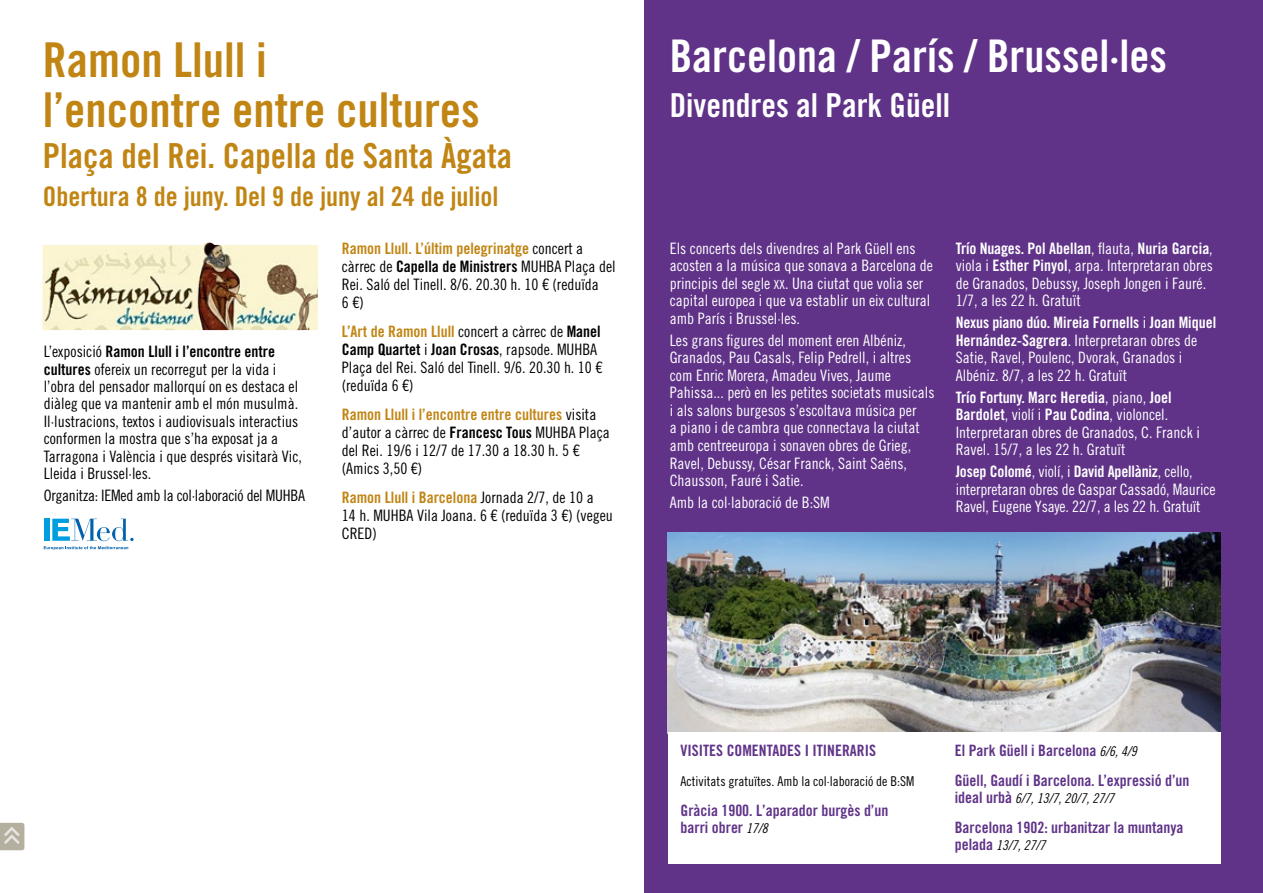
<style>
.page{position:relative;width:1263px;height:893px;background:#fff}
.page>*{position:absolute;margin:0;border:0;box-sizing:border-box;transform-origin:0 0}
.t1{font:48px/49.5px "Trade Gothic LT Std Bd Cn 20";color:#c18514}
.t2{font:45px "Trade Gothic LT Std Bd Cn 20";color:#fff}
.t3{font:34.5px "Trade Gothic LT Std Bd Cn 20";color:#c18514}
.t4{font:33px "Trade Gothic LT Std Bd Cn 20";color:#fff}
.t5{font:27px "Trade Gothic LT Std Bd Cn 20";color:#c18514}
.t6{font:15.75px/17.5px "Trade Gothic LT Std Cn 18";color:#fff}
.t7{font:15.75px/17.4px "Trade Gothic LT Std Cn 18";color:#000}
.t8{font:15.75px "Trade Gothic LT Std Bd Cn 20";color:#fff}
.t9{font:15.75px "Trade Gothic LT Std Bd Cn 20";color:#c18514}
.t10{font:15.75px "Trade Gothic LT Std Bd Cn 20";color:#000}
.t11{font:15.6px/17.2px "Trade Gothic LT Std Bd Cn 20";color:#603388}
.t12{font:13.5px "Trade Gothic LT Std Cn 18";color:#000}
.t13{font:13.5px "Trade Gothic LT Std Cn 18 Obl";color:#000}
.s1{font-family:"Trade Gothic LT Std Cn 18"}
.s2{font-family:"Trade Gothic LT Std Bd Cn 20"}
.s3{font-family:"Trade Gothic LT Std Cn 18";color:#000}
.s4{font-family:"Trade Gothic LT Std Bd Cn 20";color:#c18514}
.s5{font-family:"Trade Gothic LT Std Cn 18 SC800";font-size:12.6px}
.s6{font-family:"Trade Gothic LT Std Cn 18 SC800"}
.s7{font-family:"Trade Gothic LT Std Cn 18 Obl";font-size:13.5px;color:#000}
.s8{font-family:"Trade Gothic LT Std Bd Cn 20";font-size:15.6px;color:#603388}
</style>
<div class="page">
<svg style="left:0;top:823px;width:24px;height:27px"></svg>
<img style="left:43px;top:242px;width:275px;height:88px">
<svg style="left:44px;top:519px;width:90px;height:31px"></svg>
<div style="left:644px;top:0;width:619px;height:893px;background:#603388"></div>
<img style="left:668px;top:532px;width:552px;height:200px">
<div style="left:668px;top:732px;width:552px;height:132px;background:#fff"></div>
<h1 class="t1" style="left:43px;top:35px;width:438px">Ramon Llull i<br>l’encontre entre cultures</h1>
<h3 class="t3" style="left:43px;top:135px;width:471px">Plaça del Rei. Capella de Santa Àgata</h3>
<h3 class="t5" style="left:43px;top:180px;width:457px">Obertura 8 de juny. Del 9 de juny al 24 de juliol</h3>
<p class="t10" style="left:44px;top:342px;width:233px"><span class="s1">L’exposició</span> Ramon Llull i l’encontre entre</p>
<p class="t7" style="left:44px;top:360px;width:260px"><span class="s2">cultures</span> ofereix un recorregut per la vida i l’obra del pensador mallorquí on es destaca el diàleg que va mantenir amb el món musulmà.<br>Il·lustracions, textos i audiovisuals interactius conformen la mostra que s’ha exposat ja a Tarragona i València i que després visitarà Vic, Lleida i Brussel·les.</p>
<p class="t7" style="left:44px;top:486px;width:263px">Organitza: IEMed amb la col·laboració del MUHBA</p>
<p class="t9" style="left:342px;top:239px;width:243px">Ramon Llull. L’últim pelegrinatge <span class="s3">concert a</span></p>
<p class="t7" style="left:342px;top:257px;width:275px;line-height:17.9px">càrrec de <span class="s2">Capella de Ministrers</span> MUHBA Plaça del<br>Rei. Saló del Tinell. 8/6. 20.30 h. 10 € (reduïda<br>6 €)</p>
<p class="t7" style="left:342px;top:322px;width:260px;line-height:18px"><span class="s4">L’Art de Ramon Llull</span> concert a càrrec de <span class="s2">Manel<br>Camp Quartet</span> i <span class="s2">Joan Crosas</span>, rapsode. MUHBA</p>
<p class="t7" style="left:342px;top:358px;width:262px;line-height:18px">Plaça del Rei. Saló del Tinell. 9/6. 20.30 h. 10 € (reduïda 6 €)</p>
<p class="t9" style="left:342px;top:405px;width:256px">Ramon Llull i l’encontre entre cultures <span class="s3">visita</span></p>
<p class="t7" style="left:342px;top:423px;width:269px;line-height:18px">d’autor a càrrec de <span class="s2">Francesc Tous</span> MUHBA Plaça del Rei. 19/6 i 12/7 de 17.30 a 18.30 h. 5 € (Amics 3,50 €)</p>
<p class="t9" style="left:342px;top:488px;width:253px">Ramon Llull i Barcelona <span class="s3">Jornada 2/7, de 10 a</span></p>
<p class="t7" style="left:342px;top:506px;width:273px;line-height:18px">14 h. MUHBA Vila Joana. 6 € (reduïda 3 €) (vegeu<br>CRED)</p>
<h2 class="t2" style="left:670px;top:29px;width:499px">Barcelona / París / Brussel·les</h2>
<h3 class="t4" style="left:670px;top:85px;width:282px">Divendres al Park Güell</h3>
<p class="t6" style="left:670px;top:239px;width:265px">Els concerts dels divendres al Park Güell ens acosten a la música que sonava a Barcelona de principis del segle <span class="s5">xx</span><span class="s6">.</span> Una ciutat que volia ser capital europea i que va establir un eix cultural amb París i Brussel·les.</p>
<p class="t6" style="left:670px;top:331px;width:266px">Les grans figures del moment eren Albéniz, Granados, Pau Casals, Felip Pedrell, i altres com Enric Morera, Amadeu Vives, Jaume Pahissa... però en les petites societats musicals i als salons burgesos s’escoltava música per<br>a piano i de cambra que connectava la ciutat amb centreeuropa i sonaven obres de Grieg, Ravel, Debussy, César Franck, Saint Saëns, Chausson, Fauré i Satie.</p>
<p class="t6" style="left:670px;top:493px;width:162px">Amb la col·laboració de B:SM</p>
<p class="t8" style="left:956px;top:238px;width:259px">Trío Nuages. Pol Abellan<span class="s1">, flauta,</span> Nuria Garcia<span class="s1">,</span></p>
<p class="t6" style="left:956px;top:257px;width:259px">viola i <span class="s2">Esther Pinyol</span>, arpa. Interpretaran obres de Granados, Debussy, Joseph Jongen i Fauré.<br>1/7, a les 22 h. Gratuït</p>
<p class="t8" style="left:956px;top:313px;width:262px">Nexus piano dúo. Mireia Fornells <span class="s1">i</span> Joan Miquel</p>
<p class="t6" style="left:956px;top:331px;width:243px"><span class="s2">Hernández-Sagrera</span>. Interpretaran obres de<br>Satie, Ravel, Poulenc, Dvorak, Granados i<br>Albéniz. 8/7, a les 22 h. Gratuït</p>
<p class="t8" style="left:956px;top:387px;width:217px">Trío Fortuny. Marc Heredia<span class="s1">, piano,</span> Joel</p>
<p class="t6" style="left:956px;top:406px;width:246px"><span class="s2">Bardolet</span>, violí i <span class="s2">Pau Codina</span>, violoncel.<br>Interpretaran obres de Granados, C. Franck i<br>Ravel. 15/7, a les 22 h. Gratuït</p>
<p class="t8" style="left:956px;top:462px;width:238px">Josep Colomé<span class="s1">, violí, i</span> David Apellàniz<span class="s1">, cello,</span></p>
<p class="t6" style="left:956px;top:480px;width:261px">interpretaran obres de Gaspar Cassadó, Maurice<br>Ravel, Eugene Ysaye. 22/7, a les 22 h. Gratuït</p>
<p class="t11" style="left:681px;top:742px;width:197px">VISITES COMENTADES I ITINERARIS</p>
<p class="t12" style="left:681px;top:773px;width:235px">Activitats gratuïtes. Amb la col·laboració de B:SM</p>
<p class="t11" style="left:681px;top:801px;width:209px">Gràcia 1900. L’aparador burgès d’un barri obrer <span class="s7">17/8</span></p>
<p class="t11" style="left:955px;top:735px;width:236px;line-height:30px">El Park Güell i Barcelona <span class="s7">6/6, 4/9<br></span>Güell, Gaudí i Barcelona. L’expressió d’un</p>
<p class="t13" style="left:955px;top:790px;width:161px"><span class="s8">ideal urbà</span> 6/7, 13/7, 20/7, 27/7</p>
<p class="t11" style="left:955px;top:819px;width:230px">Barcelona 1902: urbanitzar la muntanya</p>
<p class="t13" style="left:955px;top:837px;width:92px"><span class="s8">pelada</span> 13/7, 27/7</p>
</div>
